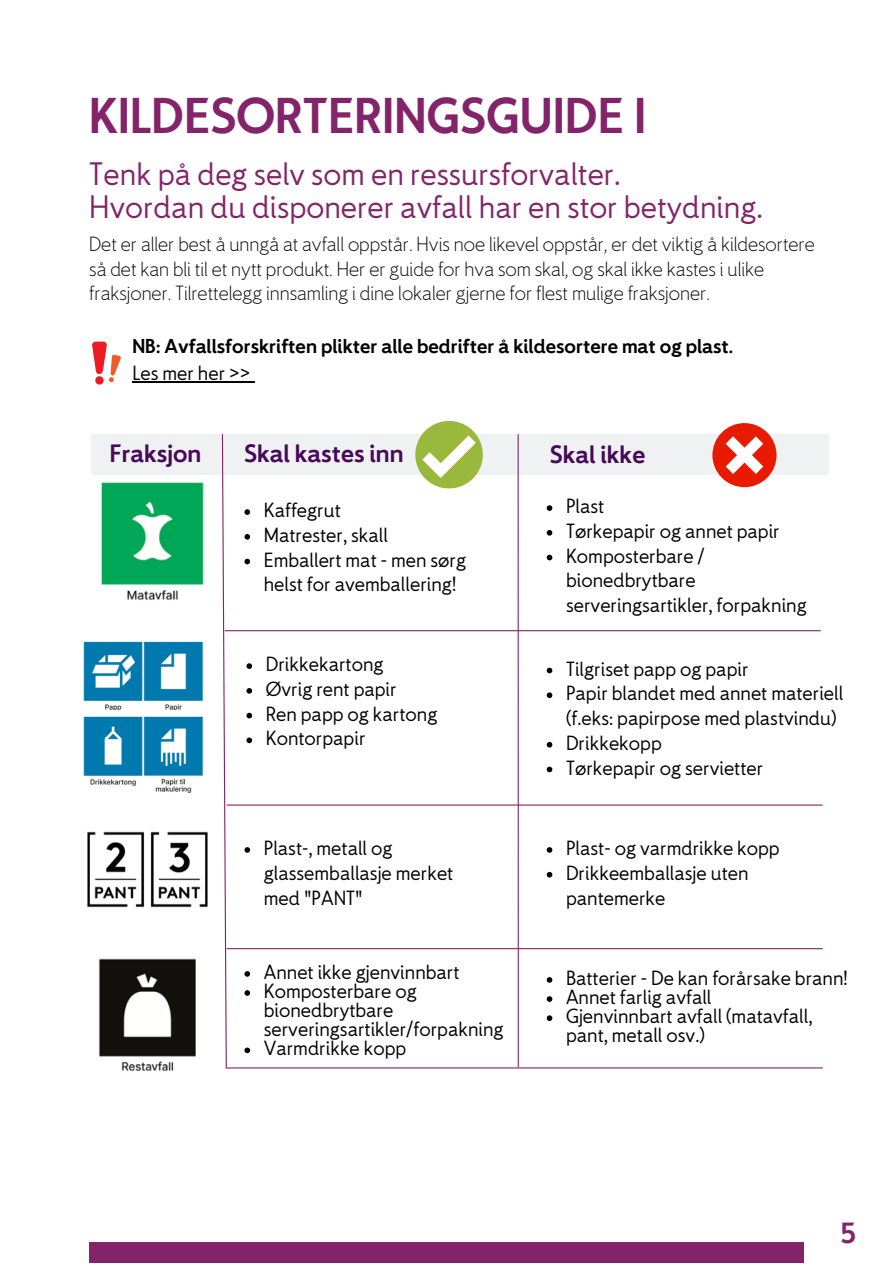
<style>
.page{position:relative;width:893px;height:1264px;background:#fff}
.page>*{position:absolute;margin:0;border:0;box-sizing:border-box;transform-origin:0 0}
.t1{font:700 45px "Avinor";color:#83246a}
.t2{font:500 28.5px "Avinor";color:#83246a}
.t3{font:700 26.1px "Avinor";color:#83246a}
.t4{font:700 22.5px "Avinor";color:#470a59}
.t5{font:500 18px/24.8px "Avinor";color:#000}
.t6{font:300 18px/24.8px "Avinor";color:#000}
.t7{font:700 18px "Avinor";color:#000}
</style>
<div class="page">
<div style="left:91px;top:434px;width:737px;height:41px;background:#f0f1f3"></div>
<hr style="left:517px;top:434px;width:2px;height:633px;background:#83246a">
<div style="left:89px;top:1242px;width:714px;height:20px;background:#83246a"></div>
<img style="left:101px;top:482px;width:103px;height:118px">
<img style="left:83px;top:641px;width:121px;height:69px">
<img style="left:83px;top:716px;width:121px;height:77px">
<svg style="left:415px;top:421px;width:68px;height:67px"></svg>
<div style="left:712px;top:423px;width:64px;height:64px;background:#e81a00;border-radius:50%"></div>
<svg style="left:725px;top:436px;width:38px;height:38px"></svg>
<hr style="left:225px;top:630px;width:595px;height:1px;background:#83246a">
<hr style="left:226px;top:804px;width:596px;height:1px;background:#83246a">
<hr style="left:226px;top:948px;width:596px;height:1px;background:#83246a">
<hr style="left:226px;top:1067px;width:596px;height:1px;background:#83246a">
<img style="left:87px;top:831px;width:121px;height:77px">
<img style="left:98px;top:958px;width:98px;height:113px">
<svg style="left:244px;top:509px;width:6px;height:6px"></svg>
<svg style="left:244px;top:534px;width:6px;height:5px"></svg>
<svg style="left:244px;top:558px;width:6px;height:6px"></svg>
<svg style="left:244px;top:847px;width:6px;height:5px"></svg>
<svg style="left:92px;top:341px;width:29px;height:44px"></svg>
<hr style="left:132px;top:381px;width:119px;height:1px;background:#000">
<svg style="left:546px;top:505px;width:6px;height:6px"></svg>
<svg style="left:546px;top:530px;width:6px;height:5px"></svg>
<svg style="left:546px;top:554px;width:6px;height:6px"></svg>
<svg style="left:221px;top:434px;width:6px;height:635px"></svg>
<svg style="left:546px;top:847px;width:6px;height:5px"></svg>
<svg style="left:546px;top:871px;width:6px;height:6px"></svg>
<svg style="left:246px;top:663px;width:6px;height:6px"></svg>
<svg style="left:246px;top:688px;width:6px;height:5px"></svg>
<svg style="left:246px;top:712px;width:6px;height:6px"></svg>
<svg style="left:246px;top:737px;width:6px;height:6px"></svg>
<svg style="left:546px;top:667px;width:6px;height:6px"></svg>
<svg style="left:546px;top:692px;width:6px;height:6px"></svg>
<svg style="left:546px;top:742px;width:6px;height:5px"></svg>
<svg style="left:546px;top:766px;width:6px;height:6px"></svg>
<svg style="left:244px;top:971px;width:6px;height:5px"></svg>
<svg style="left:244px;top:990px;width:6px;height:5px"></svg>
<svg style="left:244px;top:1047px;width:6px;height:6px"></svg>
<svg style="left:546px;top:977px;width:6px;height:5px"></svg>
<svg style="left:546px;top:996px;width:6px;height:5px"></svg>
<svg style="left:546px;top:1015px;width:6px;height:5px"></svg>
<p class="t1" style="left:89px;top:88px;width:558px">KILDESORTERINGSGUIDE I</p>
<p class="t2" style="left:89px;top:156px;width:533px">Tenk på deg selv som en ressursforvalter.</p>
<p class="t2" style="left:89px;top:189px;width:675px">Hvordan du disponerer avfall har en stor betydning.</p>
<p class="t6" style="left:89px;top:231px;width:727px">Det er aller best å unngå at avfall oppstår. Hvis noe likevel oppstår, er det viktig å kildesortere så det kan bli til et nytt produkt. Her er guide for hva som skal, og skal ikke kastes i ulike fraksjoner. Tilrettelegg innsamling i dine lokaler gjerne for flest mulige fraksjoner.</p>
<p class="t7" style="left:132px;top:335px;width:602px">NB: Avfallsforskriften plikter alle bedrifter å kildesortere mat og plast.</p>
<p class="t5" style="left:132px;top:360px;width:120px">Les mer her &gt;&gt;</p>
<p class="t4" style="left:110px;top:440px;width:93px">Fraksjon</p>
<p class="t4" style="left:244px;top:440px;width:161px">Skal kastes inn</p>
<p class="t4" style="left:549px;top:440px;width:97px">Skal ikke</p>
<p class="t5" style="left:264px;top:497px;width:79px">Kaffegrut</p>
<p class="t5" style="left:264px;top:522px;width:126px">Matrester, skall</p>
<p class="t5" style="left:264px;top:547px;width:204px">Emballert mat - men sørg helst for avemballering!</p>
<p class="t5" style="left:566px;top:493px;width:40px">Plast</p>
<p class="t5" style="left:566px;top:518px;width:215px">Tørkepapir og annet papir</p>
<p class="t5" style="left:566px;top:543px;width:242px">Komposterbare / bionedbrytbare serveringsartikler, forpakning</p>
<p class="t5" style="left:266px;top:651px;width:119px">Drikkekartong</p>
<p class="t5" style="left:266px;top:676px;width:132px">Øvrig rent papir</p>
<p class="t5" style="left:266px;top:701px;width:173px">Ren papp og kartong</p>
<p class="t5" style="left:266px;top:726px;width:101px">Kontorpapir</p>
<p class="t5" style="left:264px;top:835px;width:191px">Plast-, metall og glassemballasje merket med "PANT"</p>
<p class="t5" style="left:264px;top:959px;width:197px">Annet ikke gjenvinnbart</p>
<p class="t5" style="left:264px;top:981px;width:241px;line-height:19px">Komposterbare og bionedbrytbare serveringsartikler/forpakning</p>
<p class="t5" style="left:264px;top:1035px;width:144px">Varmdrikke kopp</p>
<p class="t5" style="left:566px;top:656px;width:184px">Tilgriset papp og papir</p>
<p class="t5" style="left:566px;top:680px;width:279px">Papir blandet med annet materiell (f.eks: papirpose med plastvindu)</p>
<p class="t5" style="left:566px;top:730px;width:97px">Drikkekopp</p>
<p class="t5" style="left:566px;top:755px;width:199px">Tørkepapir og servietter</p>
<p class="t5" style="left:566px;top:835px;width:215px">Plast- og varmdrikke kopp</p>
<p class="t5" style="left:566px;top:860px;width:184px">Drikkeemballasje uten pantemerke</p>
<p class="t5" style="left:566px;top:965px;width:283px">Batterier - De kan forårsake brann!</p>
<p class="t5" style="left:566px;top:984px;width:147px">Annet farlig avfall</p>
<p class="t5" style="left:566px;top:1006px;width:248px;line-height:19px">Gjenvinnbart avfall (matavfall, pant, metall osv.)</p>
<p class="t3" style="left:840px;top:1216px;width:17px">5</p>
</div>
